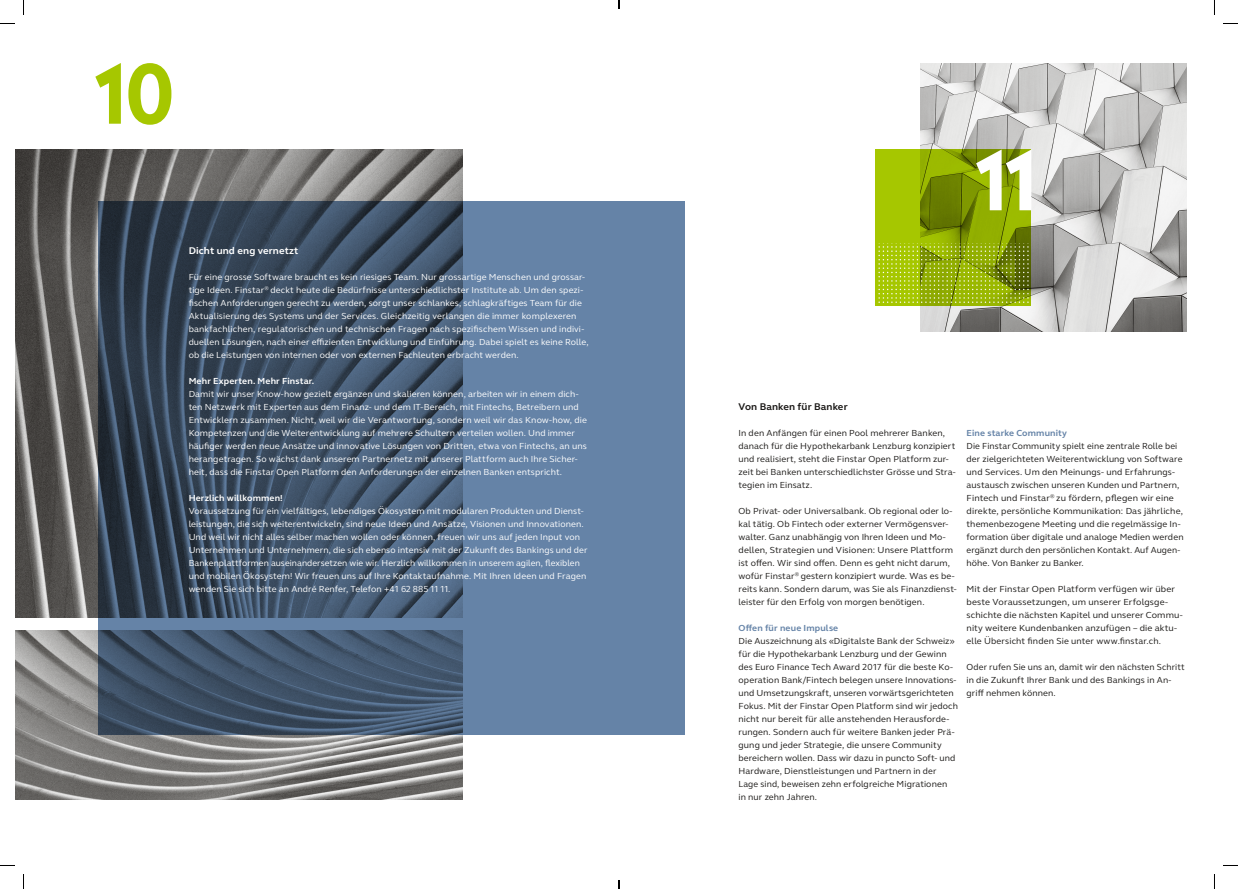
<style>
.page{position:relative;width:1238px;height:889px;background:#fff}
.page>*{position:absolute;margin:0;border:0;box-sizing:border-box;transform-origin:0 0}
.t1{font:700 81px "Radikal";color:#fff}
.t2{font:700 81px "Radikal";color:#a6c700}
.t3{font:700 10px "FS Elliot";letter-spacing:.015em;color:#fff}
.t4{font:700 10px "FS Elliot";letter-spacing:.015em;color:#1b1917}
.t5{font:9px/13px "FS Elliot";letter-spacing:.015em;color:#1b1917}
.t6{font:9px/13px "FS Elliot";letter-spacing:.01em;color:#fff}
.t7{font:700 9px "FS Elliot";letter-spacing:.015em;color:#fff}
.t8{font:700 9px "FS Elliot";letter-spacing:.015em;color:#6583a7}
</style>
<div class="page">
<div style="left:98px;top:202px;width:586px;height:533px;background:#6583a7"></div>
<img style="left:15px;top:150px;width:447px;height:468px">
<img style="left:15px;top:631px;width:447px;height:169px">
<div style="left:875px;top:150px;width:156px;height:156px;background:#a6c700"></div>
<img style="left:921px;top:63px;width:265px;height:269px">
<svg style="left:878px;top:246px;width:150px;height:57px"></svg>
<svg style="left:0;top:23px;width:15px;height:1px"></svg>
<svg style="left:1223px;top:23px;width:15px;height:1px"></svg>
<svg style="left:0;top:865px;width:15px;height:1px"></svg>
<svg style="left:1223px;top:865px;width:15px;height:1px"></svg>
<svg style="left:23px;top:0;width:1px;height:15px"></svg>
<svg style="left:23px;top:874px;width:1px;height:15px"></svg>
<svg style="left:1214px;top:0;width:1px;height:15px"></svg>
<svg style="left:1214px;top:874px;width:1px;height:15px"></svg>
<svg style="left:618px;top:0;width:2px;height:9px"></svg>
<svg style="left:618px;top:880px;width:2px;height:9px"></svg>
<p class="t2" style="left:95px;top:35px;width:81px">10</p>
<p class="t3" style="left:189px;top:244px;width:111px">Dicht und eng vernetzt</p>
<p class="t6" style="left:189px;top:270px;width:401px">Für eine grosse Software braucht es kein riesiges Team. Nur grossartige Menschen und grossar&shy;tige Ideen. Finstar<sup>®</sup> deckt heute die Bedürfnisse unterschiedlichster Institute ab. Um den spezi&shy;fischen Anforderungen gerecht zu werden, sorgt unser schlankes, schlagkräftiges Team für die Aktualisierung des Systems und der Services. Gleichzeitig verlangen die immer komplexeren bankfachlichen, regulatorischen und technischen Fragen nach spezifischem Wissen und indivi&shy;duellen Lösungen, nach einer effizienten Entwicklung und Einführung. Dabei spielt es keine Rolle, ob die Leistungen von internen oder von externen Fachleuten erbracht werden.</p>
<p class="t7" style="left:189px;top:375px;width:127px">Mehr Experten. Mehr Finstar.</p>
<p class="t6" style="left:189px;top:387px;width:400px">Damit wir unser Know-how gezielt ergänzen und skalieren können, arbeiten wir in einem dich&shy;ten Netzwerk mit Experten aus dem Finanz- und dem IT-Bereich, mit Fintechs, Betreibern und Entwicklern zusammen. Nicht, weil wir die Verantwortung, sondern weil wir das Know-how, die Kompetenzen und die Weiterentwicklung auf mehrere Schultern verteilen wollen. Und immer häufiger werden neue Ansätze und innovative Lösungen von Dritten, etwa von Fintechs, an uns herangetragen. So wächst dank unserem Partnernetz mit unserer Plattform auch Ihre Sicher&shy;heit, dass die Finstar Open Platform den Anforderungen der einzelnen Banken entspricht.</p>
<p class="t7" style="left:189px;top:492px;width:96px">Herzlich willkommen!</p>
<p class="t6" style="left:189px;top:504px;width:396px">Voraussetzung für ein vielfältiges, lebendiges Ökosystem mit modularen Produkten und Dienst-</p>
<p class="t6" style="left:189px;top:517px;width:400px">leistungen, die sich weiterentwickeln, sind neue Ideen und Ansätze, Visionen und Innovationen.<br>Und weil wir nicht alles selber machen wollen oder können, freuen wir uns auf jeden Input von Unternehmen und Unternehmern, die sich ebenso intensiv mit der Zukunft des Bankings und der Bankenplattformen auseinandersetzen wie wir. Herzlich willkommen in unserem agilen, flexiblen und mobilen Ökosystem! Wir freuen uns auf Ihre Kontaktaufnahme. Mit Ihren Ideen und Fragen wenden Sie sich bitte an André Renfer, Telefon +41 62 885 11 11.</p>
<p class="t1" style="left:975px;top:121px;width:63px">11</p>
<p class="t4" style="left:738px;top:400px;width:111px">Von Banken für Banker</p>
<p class="t5" style="left:738px;top:426px;width:219px">In den Anfängen für einen Pool mehrerer Banken, danach für die Hypothekarbank Lenzburg konzipiert und realisiert, steht die Finstar Open Platform zur&shy;zeit bei Banken unterschiedlichster Grösse und Stra&shy;tegien im Einsatz.</p>
<p class="t5" style="left:738px;top:504px;width:220px">Ob Privat- oder Universalbank. Ob regional oder lo&shy;kal tätig. Ob Fintech oder externer Vermögensver&shy;walter. Ganz unabhängig von Ihren Ideen und Mo&shy;dellen, Strategien und Visionen: Unsere Plattform ist offen. Wir sind offen. Denn es geht nicht darum, wofür Finstar<sup>®</sup> gestern konzipiert wurde. Was es be&shy;reits kann. Sondern darum, was Sie als Finanzdienst&shy;leister für den Erfolg von morgen benötigen.</p>
<p class="t8" style="left:738px;top:622px;width:101px">Offen für neue Impulse</p>
<p class="t5" style="left:738px;top:634px;width:221px">Die Auszeichnung als «Digitalste Bank der Schweiz» für die Hypothekarbank Lenzburg und der Gewinn des Euro Finance Tech Award 2017 für die beste Ko&shy;operation Bank/Fintech belegen unsere Innovations&shy;und Umsetzungskraft, unseren vorwärtsgerichteten Fokus. Mit der Finstar Open Platform sind wir jedoch nicht nur bereit für alle anstehenden Herausforde&shy;rungen. Sondern auch für weitere Banken jeder Prä&shy;gung und jeder Strategie, die unsere Community</p>
<p class="t5" style="left:738px;top:751px;width:218px">bereichern wollen. Dass wir dazu in puncto Soft- und<br>Hardware, Dienstleistungen und Partnern in der<br>Lage sind, beweisen zehn erfolgreiche Migrationen</p>
<p class="t5" style="left:738px;top:790px;width:80px">in nur zehn Jahren.</p>
<p class="t8" style="left:966px;top:427px;width:102px">Eine starke Community</p>
<p class="t5" style="left:966px;top:439px;width:218px">Die FinstarCommunity spielt eine zentrale Rolle bei der zielgerichteten Weiterentwicklung von Software und Services. Um den Meinungs- und Erfahrungs&shy;austausch zwischen unseren Kunden und Partnern, Fintech und Finstar<sup>®</sup> zu fördern, pflegen wir eine direkte, persönliche Kommunikation: Das jährliche, themenbezogene Meeting und die regelmässige In&shy;formation über digitale und analoge Medien werden ergänzt durch den persönlichen Kontakt. Auf Augen&shy;höhe. Von Banker zu Banker.</p>
<p class="t5" style="left:966px;top:582px;width:218px">Mit der Finstar Open Platform verfügen wir über beste Voraussetzungen, um unserer Erfolgsge&shy;schichte die nächsten Kapitel und unserer Commu&shy;nity weitere Kundenbanken anzufügen – die aktu&shy;elle Übersicht finden Sie unter www.finstar.ch.</p>
<p class="t5" style="left:966px;top:660px;width:220px">Oder rufen Sie uns an, damit wir den nächsten Schritt in die Zukunft Ihrer Bank und des Bankings in An&shy;griff nehmen können.</p>
</div>
